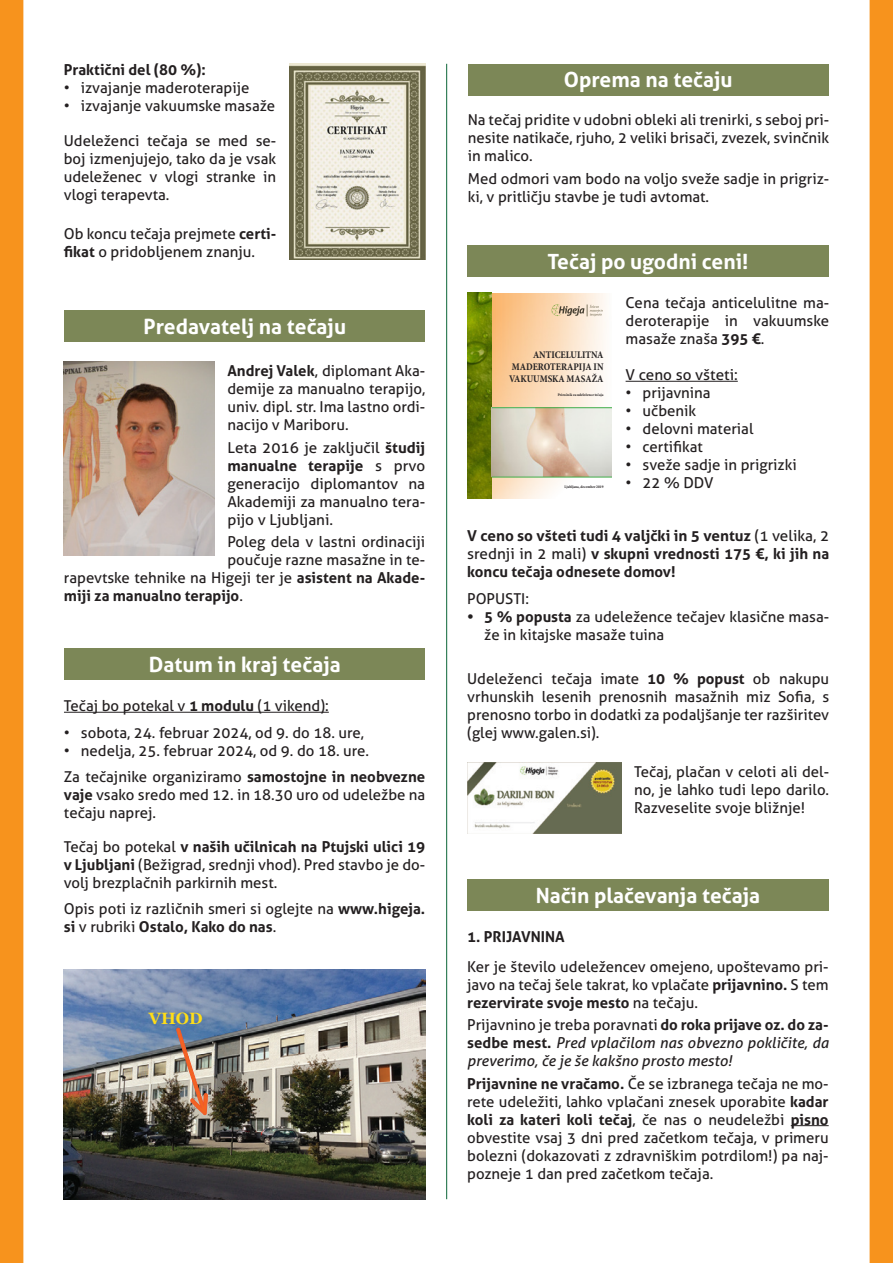
<style>
.page{position:relative;width:893px;height:1263px;background:#fff}
.page>*{position:absolute;margin:0;border:0;box-sizing:border-box;transform-origin:0 0}
.t1{font:700 21px "Aller";color:#fff}
.t2{font:700 16.2px "Georgia";color:#ffdd17}
.t3{font:15px/18px "Aller";color:#231f20;text-align:justify}
.t4{font:700 15px/18px "Aller";color:#231f20;text-align:justify}
.t5{font:italic 15px/18px "Aller";color:#231f20;text-align:justify}
.t6{font:700 condensed 10.2px/12.1px "Minion Pro";color:#262324;text-align:justify}
.t7{font:700 condensed 3.9px "Minion Pro";color:#231f20}
.s1{font-weight:700}
.s2{font-weight:400}
.s3{font-style:normal}
.s4{font-weight:700;font-style:normal}
</style>
<div class="page">
<div style="left:0;top:0;width:23px;height:1263px;background:#f7931d"></div>
<div style="left:870px;top:0;width:23px;height:1263px;background:#f7931d"></div>
<hr style="left:446px;top:64px;width:1px;height:1135px;background:#0c6638">
<div style="left:64px;top:310px;width:361px;height:32px;background:#7c8757"></div>
<img style="left:64px;top:362px;width:151px;height:193px">
<div style="left:64px;top:648px;width:361px;height:32px;background:#7c8757"></div>
<hr style="left:64px;top:712px;width:265px;height:1px;background:#231f20">
<div style="left:468px;top:64px;width:361px;height:32px;background:#7c8757"></div>
<div style="left:467px;top:245px;width:362px;height:32px;background:#7c8757"></div>
<hr style="left:626px;top:381px;width:112px;height:1px;background:#231f20">
<img style="left:468px;top:293px;width:24px;height:205px">
<svg style="left:552px;top:304px;width:51px;height:12px"></svg>
<img style="left:492px;top:408px;width:120px;height:69px">
<hr style="left:492px;top:407px;width:120px;height:1px;background:#40ae49">
<hr style="left:492px;top:477px;width:120px;height:1px;background:#40ae49">
<hr style="left:791px;top:1125px;width:38px;height:1px;background:#231f20">
<div style="left:467px;top:879px;width:362px;height:32px;background:#7c8757"></div>
<img style="left:64px;top:969px;width:361px;height:230px">
<img style="left:176px;top:1026px;width:32px;height:92px">
<img style="left:467px;top:762px;width:154px;height:71px">
<img style="left:289px;top:64px;width:136px;height:195px">
<p class="t4" style="left:64px;top:60px;width:144px">Praktični del (80 %):</p>
<p class="t3" style="left:64px;top:78px;width:187px">• izvajanje maderoterapije</p>
<p class="t3" style="left:64px;top:96px;width:213px">• izvajanje vakuumske masaže</p>
<p class="t3" style="left:64px;top:131px;width:214px">Udeleženci tečaja se med se&shy;boj izmenjujejo, tako da je vsak udeleženec v vlogi stranke in vlogi terapevta.</p>
<p class="t3" style="left:64px;top:224px;width:214px">Ob koncu tečaja prejmete <span class="s1">certi&shy;fikat</span> o pridobljenem znanju.</p>
<p class="t1" style="left:144px;top:314px;width:204px">Predavatelj na tečaju</p>
<p class="t3" style="left:227px;top:362px;width:199px"><span class="s1">Andrej Valek</span>, diplomant Aka&shy;demije za manualno terapijo, univ. dipl. str. Ima lastno ordi&shy;nacijo v Mariboru.</p>
<p class="t3" style="left:227px;top:438px;width:199px">Leta 2016 je zaključil <span class="s1">študij manualne terapije</span> s prvo generacijo diplomantov na Akademiji za manualno tera&shy;pijo v Ljubljani.</p>
<p class="t3" style="left:227px;top:533px;width:199px">Poleg dela v lastni ordinaciji</p>
<p class="t3" style="left:227px;top:551px;width:199px">poučuje razne masažne in te-</p>
<p class="t3" style="left:64px;top:569px;width:363px">rapevtske tehnike na Higeji ter je <span class="s1">asistent na Akade-</span></p>
<p class="t4" style="left:64px;top:586px;width:180px">miji za manualno terapijo<span class="s2">.</span></p>
<p class="t1" style="left:149px;top:651px;width:193px">Datum in kraj tečaja</p>
<p class="t3" style="left:64px;top:697px;width:266px">Tečaj bo potekal v <span class="s1">1 modulu</span> (1 vikend):</p>
<p class="t3" style="left:64px;top:723px;width:302px">• sobota, 24. februar 2024, od 9. do 18. ure,</p>
<p class="t3" style="left:64px;top:741px;width:307px">• nedelja, 25. februar 2024, od 9. do 18. ure.</p>
<p class="t3" style="left:64px;top:768px;width:363px">Za tečajnike organiziramo <span class="s1">samostojne in neobvezne vaje</span> vsako sredo med 12. in 18.30 uro od udeležbe na tečaju naprej.</p>
<p class="t3" style="left:64px;top:837px;width:363px">Tečaj bo potekal <span class="s1">v naših učilnicah na Ptujski ulici 19 v Ljubljani</span> (Bežigrad, srednji vhod). Pred stavbo je do&shy;volj brezplačnih parkirnih mest.</p>
<p class="t3" style="left:64px;top:900px;width:363px">Opis poti iz različnih smeri si oglejte na <span class="s1">www.higeja. si</span> v rubriki <span class="s1">Ostalo, Kako do nas</span>.</p>
<p class="t2" style="left:149px;top:1008px;width:56px">VHOD</p>
<p class="t1" style="left:564px;top:67px;width:170px">Oprema na tečaju</p>
<p class="t3" style="left:468px;top:111px;width:363px">Na tečaj pridite v udobni obleki ali trenirki, s seboj pri&shy;nesite natikače, rjuho, 2 veliki brisači, zvezek, svinčnik in malico.</p>
<p class="t3" style="left:468px;top:169px;width:363px">Med odmori vam bodo na voljo sveže sadje in prigriz&shy;ki, v pritličju stavbe je tudi avtomat.</p>
<p class="t1" style="left:547px;top:248px;width:202px">Tečaj po ugodni ceni!</p>
<p class="t3" style="left:626px;top:294px;width:205px">Cena tečaja anticelulitne ma&shy;deroterapije in vakuumske masaže znaša <span class="s1">395 €</span>.</p>
<p class="t3" style="left:626px;top:366px;width:114px">V ceno so všteti:</p>
<p class="t3" style="left:626px;top:384px;width:87px">• prijavnina</p>
<p class="t3" style="left:626px;top:402px;width:72px">• učbenik</p>
<p class="t3" style="left:626px;top:420px;width:129px">• delovni material</p>
<p class="t3" style="left:626px;top:438px;width:79px">• certifikat</p>
<p class="t3" style="left:626px;top:456px;width:173px">• sveže sadje in prigrizki</p>
<p class="t3" style="left:626px;top:474px;width:89px">• 22 % DDV</p>
<p class="t6" style="left:509px;top:349px;width:96px;text-indent:24px">ANTICELULITNA MADEROTERAPIJA IN VAKUUMSKA MASAŽA</p>
<p class="t7" style="left:558px;top:392px;width:47px">Priročnik za udeležence tečaja</p>
<p class="t7" style="left:564px;top:484px;width:41px">Ljubljana, december 2019</p>
<p class="t4" style="left:467px;top:527px;width:363px">V ceno so všteti tudi 4 valjčki in 5 ventuz <span class="s2">(1 velika, 2 srednji in 2 mali)</span> v skupni vrednosti 175 €, ki jih na koncu tečaja odnesete domov!</p>
<p class="t3" style="left:467px;top:589px;width:63px">POPUSTI:</p>
<p class="t3" style="left:484px;top:607px;width:346px;text-indent:-17px"><span class="s1">• 5 % popusta</span> za udeležence tečajev klasične masa&shy;že in kitajske masaže tuina</p>
<p class="t3" style="left:467px;top:670px;width:363px">Udeleženci tečaja imate <span class="s1">10 % popust</span> ob nakupu vrhunskih lesenih prenosnih masažnih miz Sofia, s prenosno torbo in dodatki za podaljšanje ter razširitev (glej www.galen.si).</p>
<p class="t3" style="left:634px;top:763px;width:197px">Tečaj, plačan v celoti ali del&shy;no, je lahko tudi lepo darilo.<br>Razveselite svoje bližnje!</p>
<p class="t1" style="left:536px;top:882px;width:226px">Način plačevanja tečaja</p>
<p class="t4" style="left:467px;top:927px;width:99px">1. PRIJAVNINA</p>
<p class="t3" style="left:467px;top:958px;width:363px">Ker je število udeležencev omejeno, upoštevamo pri&shy;javo na tečaj šele takrat, ko vplačate <span class="s1">prijavnino.</span> S tem <span class="s1">rezervirate svoje mesto</span> na tečaju.</p>
<p class="t5" style="left:467px;top:1016px;width:363px"><span class="s3">Prijavnino je treba poravnati</span> <span class="s4">do roka prijave oz. do za&shy;sedbe mest.</span> Pred vplačilom nas obvezno pokličite, da preverimo, če je še kakšno prosto mesto!</p>
<p class="t3" style="left:467px;top:1074px;width:363px"><span class="s1">Prijavnine ne vračamo.</span> Če se izbranega tečaja ne mo&shy;rete udeležiti, lahko vplačani znesek uporabite <span class="s1">kadar koli za kateri koli tečaj</span>, če nas o neudeležbi <span class="s1">pisno </span>obvestite vsaj 3 dni pred začetkom tečaja, v primeru bolezni (dokazovati z zdravniškim potrdilom!) pa naj&shy;pozneje 1 dan pred začetkom tečaja.</p>
</div>
